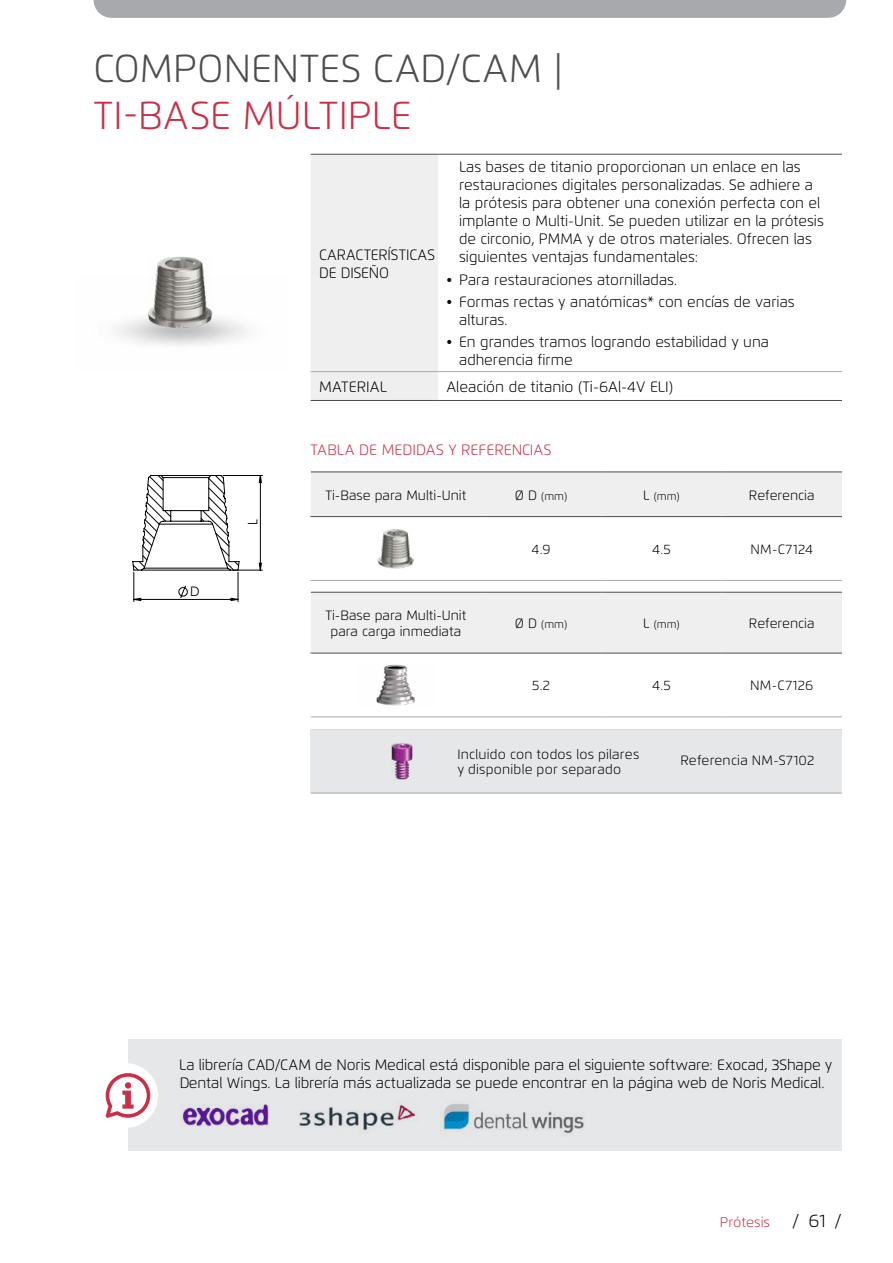
<style>
.page{position:relative;width:893px;height:1263px;background:#fff}
.page>*{position:absolute;margin:0;border:0;box-sizing:border-box;transform-origin:0 0}
.t1{font:300 39px "Flexo";letter-spacing:.005em;color:#4d4d4f}
.t2{font:300 39px "Flexo";color:#c92f47}
.t3{font:300 15px/18px "Flexo";color:#000}
.t4{font:300 15px "Flexo";color:#c92f47}
.t5{font:300 13.8px "Flexo";color:#c92f47}
.t6{font:300 13.5px/16.2px "Flexo";letter-spacing:.005em;color:#000;text-align:center}
.t7{font:13.2px "Century Gothic";color:#000}
.t8{font:300 10.8px "Flexo";color:#000}
.t9{font:10.2px "Century Gothic";color:#000}
.s1{font-size:13.5px}
.s2{font-size:18px;color:#000}
</style>
<div class="page">
<div style="left:311px;top:472px;width:531px;height:44px;background:#efeff0"></div>
<hr style="left:311px;top:471px;width:170px;height:1px;background:#4d4d4f">
<hr style="left:481px;top:471px;width:120px;height:1px;background:#4d4d4f">
<hr style="left:601px;top:471px;width:121px;height:1px;background:#4d4d4f">
<hr style="left:722px;top:471px;width:120px;height:1px;background:#4d4d4f">
<hr style="left:310px;top:516px;width:171px;height:1px;background:#4d4d4f">
<hr style="left:481px;top:516px;width:120px;height:1px;background:#4d4d4f">
<hr style="left:601px;top:516px;width:121px;height:1px;background:#4d4d4f">
<hr style="left:722px;top:516px;width:120px;height:1px;background:#4d4d4f">
<hr style="left:310px;top:580px;width:171px;height:1px;background:#a7a9ac">
<hr style="left:481px;top:580px;width:120px;height:1px;background:#a7a9ac">
<hr style="left:601px;top:580px;width:121px;height:1px;background:#a7a9ac">
<hr style="left:722px;top:580px;width:120px;height:1px;background:#a7a9ac">
<img style="left:378px;top:529px;width:36px;height:39px">
<div style="left:311px;top:593px;width:531px;height:60px;background:#efeff0"></div>
<hr style="left:311px;top:592px;width:170px;height:1px;background:#4d4d4f">
<hr style="left:481px;top:592px;width:120px;height:1px;background:#4d4d4f">
<hr style="left:601px;top:592px;width:121px;height:1px;background:#4d4d4f">
<hr style="left:722px;top:592px;width:120px;height:1px;background:#4d4d4f">
<hr style="left:310px;top:653px;width:171px;height:1px;background:#4d4d4f">
<hr style="left:481px;top:653px;width:120px;height:1px;background:#4d4d4f">
<hr style="left:601px;top:653px;width:121px;height:1px;background:#4d4d4f">
<hr style="left:722px;top:653px;width:120px;height:1px;background:#4d4d4f">
<hr style="left:310px;top:717px;width:171px;height:1px;background:#a7a9ac">
<hr style="left:481px;top:717px;width:120px;height:1px;background:#a7a9ac">
<hr style="left:601px;top:717px;width:121px;height:1px;background:#a7a9ac">
<hr style="left:722px;top:717px;width:120px;height:1px;background:#a7a9ac">
<hr style="left:310px;top:653px;width:1px;height:64px;background:#fff">
<img style="left:376px;top:664px;width:39px;height:42px">
<div style="left:311px;top:730px;width:531px;height:63px;background:#e6e7e8"></div>
<hr style="left:311px;top:793px;width:531px;height:1px;background:#a7a9ac">
<img style="left:392px;top:744px;width:20px;height:35px">
<svg style="left:132px;top:475px;width:130px;height:126px"></svg>
<div style="left:128px;top:1040px;width:714px;height:111px;background:#e6e7e8"></div>
<div style="left:94px;top:1063px;width:64px;height:65px;background:#fff;border-radius:50%"></div>
<svg style="left:106px;top:1073px;width:44px;height:45px"></svg>
<img style="left:299px;top:1103px;width:117px;height:28px">
<img style="left:440px;top:1104px;width:144px;height:31px">
<img style="left:182px;top:1105px;width:87px;height:21px">
<div style="left:94px;top:0;width:752px;height:18px;background:#a7a9ac"></div>
<div style="left:311px;top:155px;width:127px;height:245px;background:#efeff0"></div>
<hr style="left:311px;top:371px;width:127px;height:1px;background:#a7a9ac">
<hr style="left:438px;top:371px;width:404px;height:1px;background:#a7a9ac">
<hr style="left:311px;top:154px;width:127px;height:1px;background:#4d4d4f">
<hr style="left:438px;top:154px;width:404px;height:1px;background:#4d4d4f">
<hr style="left:311px;top:400px;width:127px;height:1px;background:#4d4d4f">
<hr style="left:438px;top:400px;width:404px;height:1px;background:#4d4d4f">
<img style="left:146px;top:256px;width:68px;height:73px">
<h1 class="t1" style="left:94px;top:45px;width:471px">COMPONENTES CAD/CAM |</h1>
<h1 class="t2" style="left:94px;top:92px;width:319px">TI-BASE MÚLTIPLE</h1>
<p class="t3" style="left:319px;top:246px;width:117px">CARACTERÍSTICAS<br>DE DISEÑO</p>
<p class="t3" style="left:459px;top:158px;width:366px">Las bases de titanio proporcionan un enlace en las restauraciones digitales personalizadas. Se adhiere a la prótesis para obtener una conexión perfecta con el implante o Multi-Unit. Se pueden utilizar en la prótesis de circonio, PMMA y de otros materiales. Ofrecen las siguientes ventajas fundamentales:</p>
<p class="t3" style="left:446px;top:270px;width:232px">• Para restauraciones atornilladas.</p>
<p class="t3" style="left:459px;top:293px;width:337px;text-indent:-13px">• Formas rectas y anatómicas* con encías de varias alturas.</p>
<p class="t3" style="left:459px;top:333px;width:311px;text-indent:-13px">• En grandes tramos logrando estabilidad y una adherencia firme</p>
<p class="t9" style="left:333px;top:374px;width:51px">NM-C7124</p>
<p class="t3" style="left:319px;top:378px;width:69px">MATERIAL</p>
<p class="t3" style="left:446px;top:378px;width:228px">Aleación de titanio (Ti-6Al-4V ELI)</p>
<p class="t4" style="left:311px;top:440px;width:242px">TABLA DE MEDIDAS Y REFERENCIAS</p>
<p class="t7" style="left:190px;top:582px;width:11px">D</p>
<p class="t7" style="left:243px;top:525px;width:7px;rotate:-90deg">L</p>
<p class="t6" style="left:325px;top:487px;width:142px">Ti-Base para Multi-Unit</p>
<p class="t8" style="left:515px;top:489px;width:54px"><span class="s1">Ø D</span> (mm)</p>
<p class="t8" style="left:643px;top:489px;width:38px"><span class="s1">L</span> (mm)</p>
<p class="t6" style="left:749px;top:487px;width:67px">Referencia</p>
<p class="t6" style="left:532px;top:541px;width:21px">4.9</p>
<p class="t6" style="left:652px;top:541px;width:20px">4.5</p>
<p class="t6" style="left:751px;top:541px;width:64px">NM-C7124</p>
<p class="t6" style="left:325px;top:607px;width:142px">Ti-Base para Multi-Unit para carga inmediata</p>
<p class="t8" style="left:515px;top:618px;width:54px"><span class="s1">Ø D</span> (mm)</p>
<p class="t8" style="left:643px;top:618px;width:38px"><span class="s1">L</span> (mm)</p>
<p class="t6" style="left:749px;top:615px;width:67px">Referencia</p>
<p class="t6" style="left:532px;top:678px;width:19px">5.2</p>
<p class="t6" style="left:652px;top:678px;width:20px">4.5</p>
<p class="t6" style="left:750px;top:678px;width:64px">NM-C7126</p>
<p class="t6" style="left:457px;top:747px;width:183px;line-height:15px;text-align:left">Incluido con todos los pilares y disponible por separado</p>
<p class="t6" style="left:680px;top:752px;width:135px">Referencia NM-S7102</p>
<p class="t3" style="left:179px;top:1056px;width:655px">La librería CAD/CAM de Noris Medical está disponible para el siguiente software: Exocad, 3Shape y<br>Dental Wings. La librería más actualizada se puede encontrar en la página web de Noris Medical.</p>
<p class="t5" style="left:720px;top:1213px;width:124px">Prótesis <span class="s2">/ 61 /</span></p>
</div>
